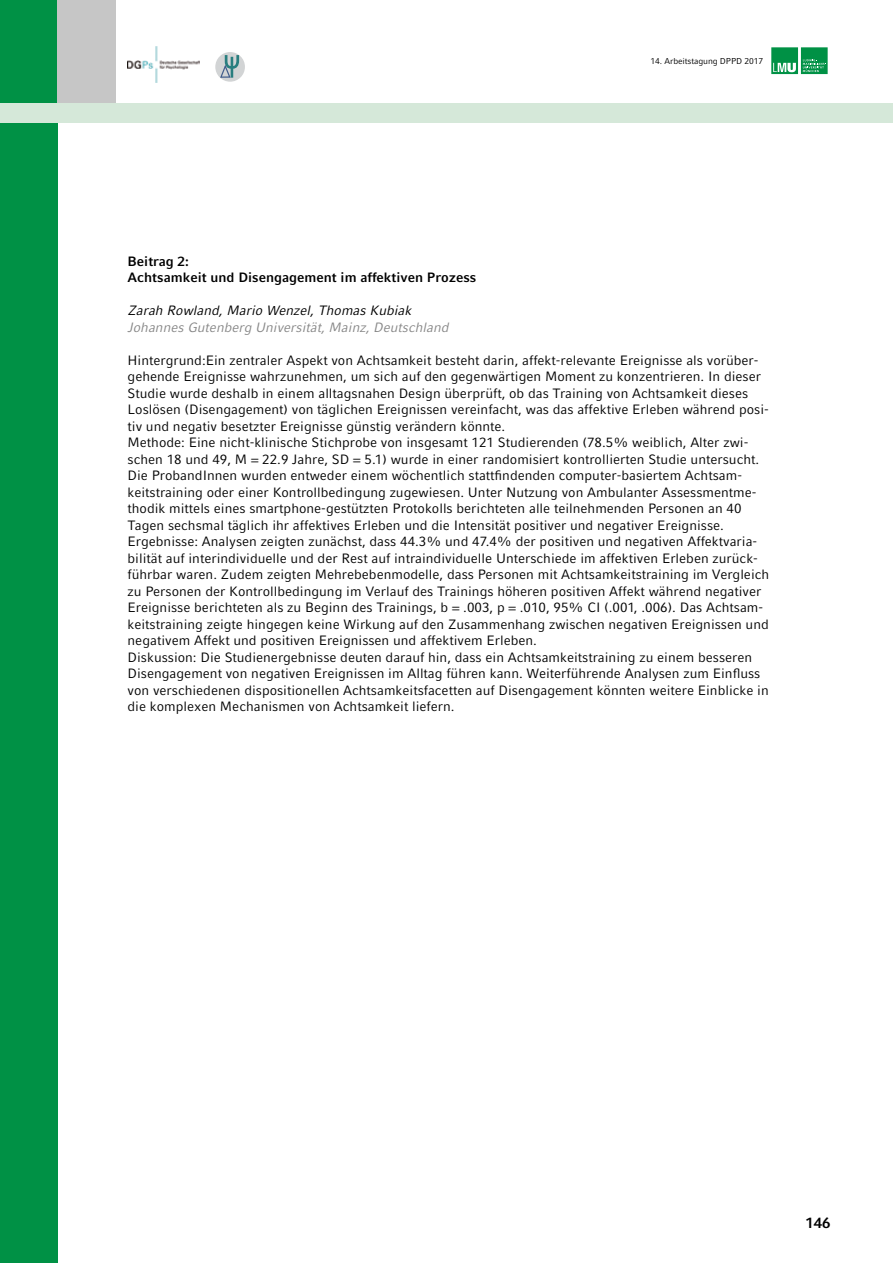
<style>
.page{position:relative;width:893px;height:1263px;background:#fff}
.page>*{position:absolute;margin:0;border:0;box-sizing:border-box;transform-origin:0 0}
.t1{font:700 15px "LMU Compatil Fact";color:#000}
.t2{font:13.5px/16.5px "LMU Compatil Fact";color:#000}
.t3{font:700 13.5px/16.5px "LMU Compatil Fact";color:#000}
.t4{font:italic 13.5px "LMU Compatil Fact";color:#878787}
.t5{font:italic 13.5px "LMU Compatil Fact";color:#000}
.t6{font:8.55px "LMU Compatil Fact";letter-spacing:-.01em;color:#000}
</style>
<div class="page">
<div style="left:0;top:0;width:57px;height:1263px;background:#009145"></div>
<div style="left:57px;top:0;width:59px;height:113px;background:#c6c6c6"></div>
<div style="left:1px;top:104px;width:892px;height:19px;background:#d5e8d9"></div>
<svg style="left:771px;top:47px;width:57px;height:27px;background:#32a669"></svg>
<div style="left:215px;top:52px;width:30px;height:30px;background:#d2d4d5;border-radius:50%"></div>
<svg style="left:219px;top:55px;width:20px;height:24px"></svg>
<img style="left:128px;top:47px;width:72px;height:36px">
<p class="t6" style="left:651px;top:56px;width:114px">14. Arbeitstagung DPPD 2017</p>
<p class="t3" style="left:128px;top:253px;width:350px">Beitrag 2:<br>Achtsamkeit und Disengagement im affektiven Prozess</p>
<p class="t5" style="left:128px;top:303px;width:285px">Zarah Rowland, Mario Wenzel, Thomas Kubiak</p>
<p class="t4" style="left:128px;top:319px;width:322px">Johannes Gutenberg Universität, Mainz, Deutschland</p>
<p class="t2" style="left:128px;top:352px;width:643px">Hintergrund:Ein zentraler Aspekt von Achtsamkeit besteht darin, affekt-relevante Ereignisse als vorüber&shy;gehende Ereignisse wahrzunehmen, um sich auf den gegenwärtigen Moment zu konzentrieren. In dieser Studie wurde deshalb in einem alltagsnahen Design überprüft, ob das Training von Achtsamkeit dieses Loslösen (Disengagement) von täglichen Ereignissen vereinfacht, was das affektive Erleben während posi&shy;tiv und negativ besetzter Ereignisse günstig verändern könnte.<br>Methode: Eine nicht-klinische Stichprobe von insgesamt 121 Studierenden (78.5% weiblich, Alter zwi&shy;schen 18 und 49, M = 22.9 Jahre, SD = 5.1) wurde in einer randomisiert kontrollierten Studie untersucht.<br>Die ProbandInnen wurden entweder einem wöchentlich stattfindenden computer-basiertem Achtsam&shy;keitstraining oder einer Kontrollbedingung zugewiesen. Unter Nutzung von Ambulanter Assessmentme&shy;thodik mittels eines smartphone-gestützten Protokolls berichteten alle teilnehmenden Personen an 40<br>Tagen sechsmal täglich ihr affektives Erleben und die Intensität positiver und negativer Ereignisse.<br>Ergebnisse: Analysen zeigten zunächst, dass 44.3% und 47.4% der positiven und negativen Affektvaria&shy;bilität auf interindividuelle und der Rest auf intraindividuelle Unterschiede im affektiven Erleben zurück&shy;führbar waren. Zudem zeigten Mehrebebenmodelle, dass Personen mit Achtsamkeitstraining im Vergleich zu Personen der Kontrollbedingung im Verlauf des Trainings höheren positiven Affekt während negativer Ereignisse berichteten als zu Beginn des Trainings, b = .003, p = .010, 95% CI (.001, .006). Das Achtsam&shy;keitstraining zeigte hingegen keine Wirkung auf den Zusammenhang zwischen negativen Ereignissen und negativem Affekt und positiven Ereignissen und affektivem Erleben.<br>Diskussion: Die Studienergebnisse deuten darauf hin, dass ein Achtsamkeitstraining zu einem besseren Disengagement von negativen Ereignissen im Alltag führen kann. Weiterführende Analysen zum Einfluss von verschiedenen dispositionellen Achtsamkeitsfacetten auf Disengagement könnten weitere Einblicke in die komplexen Mechanismen von Achtsamkeit liefern.</p>
<p class="t1" style="left:806px;top:1214px;width:27px">146</p>
</div>
